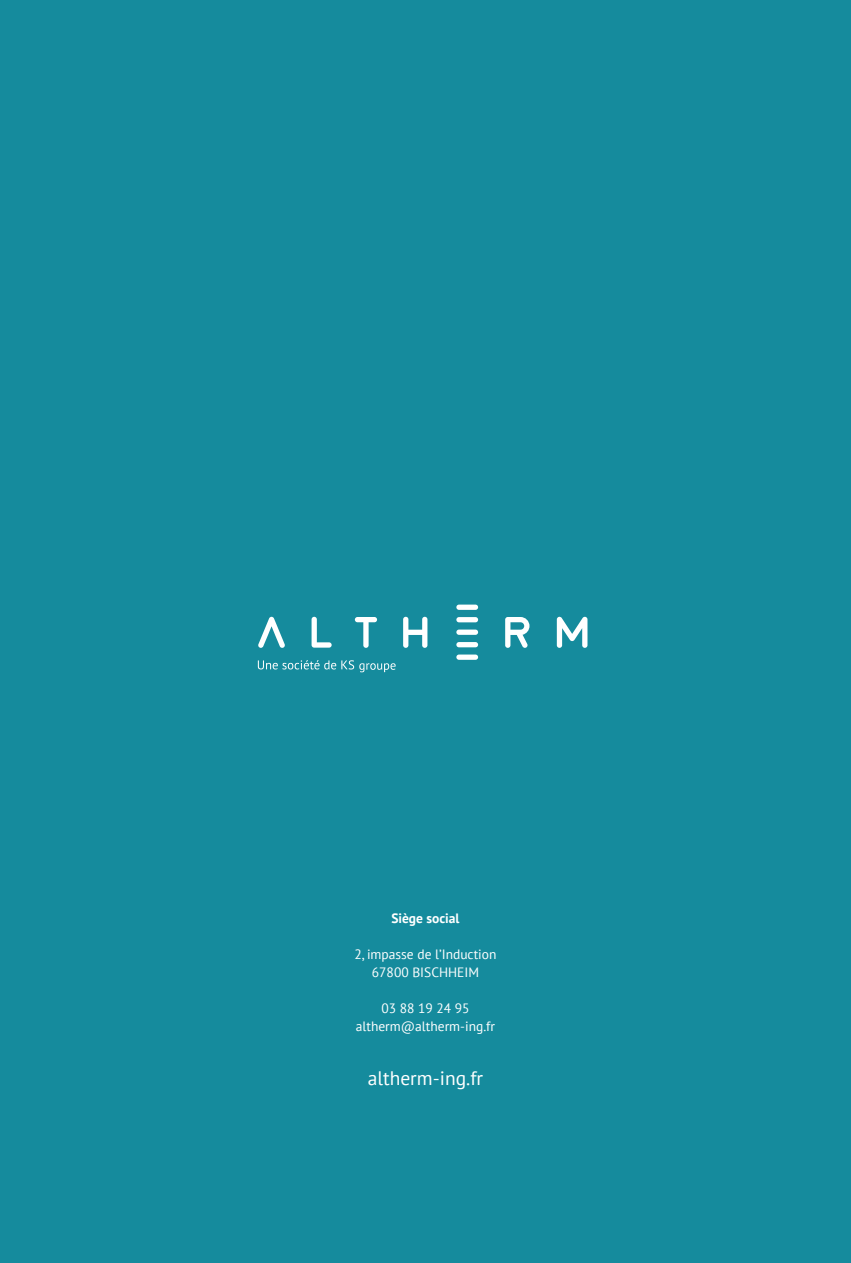
<style>
.page{position:relative;width:851px;height:1263px;background:#fff}
.page>*{position:absolute;margin:0;border:0;box-sizing:border-box;transform-origin:0 0}
.t1{font:19.5px "PT Sans";color:#fff}
.t2{font:13.5px/18px "PT Sans";color:#fff;text-align:center}
.t3{font:700 13.5px "PT Sans";color:#fff}
</style>
<div class="page">
<div style="left:0;top:0;width:850px;height:1263px;background:#158b9d"></div>
<svg style="left:258px;top:617px;width:27px;height:31px"></svg>
<svg style="left:311px;top:617px;width:20px;height:31px"></svg>
<svg style="left:355px;top:617px;width:22px;height:31px"></svg>
<svg style="left:403px;top:617px;width:24px;height:31px"></svg>
<svg style="left:505px;top:617px;width:24px;height:31px"></svg>
<svg style="left:556px;top:616px;width:31px;height:32px"></svg>
<div style="left:456px;top:617px;width:22px;height:5px;background:#fff;border-radius:3px"></div>
<div style="left:456px;top:629px;width:22px;height:6px;background:#fff;border-radius:3px"></div>
<div style="left:456px;top:605px;width:22px;height:5px;background:#fff;border-radius:3px"></div>
<div style="left:456px;top:642px;width:22px;height:5px;background:#fff;border-radius:3px"></div>
<div style="left:456px;top:654px;width:22px;height:6px;background:#fff;border-radius:3px"></div>
<svg style="left:258px;top:660px;width:137px;height:12px"></svg>
<p class="t3" style="left:391px;top:910px;width:70px">Siège social</p>
<p class="t2" style="left:354px;top:945px;width:143px">2, impasse de l’Induction<br>67800 BISCHHEIM</p>
<p class="t2" style="left:356px;top:999px;width:141px">03 88 19 24 95 altherm@altherm-ing.fr</p>
<h1 class="t1" style="left:367px;top:1066px;width:117px">altherm-ing.fr</h1>
</div>
